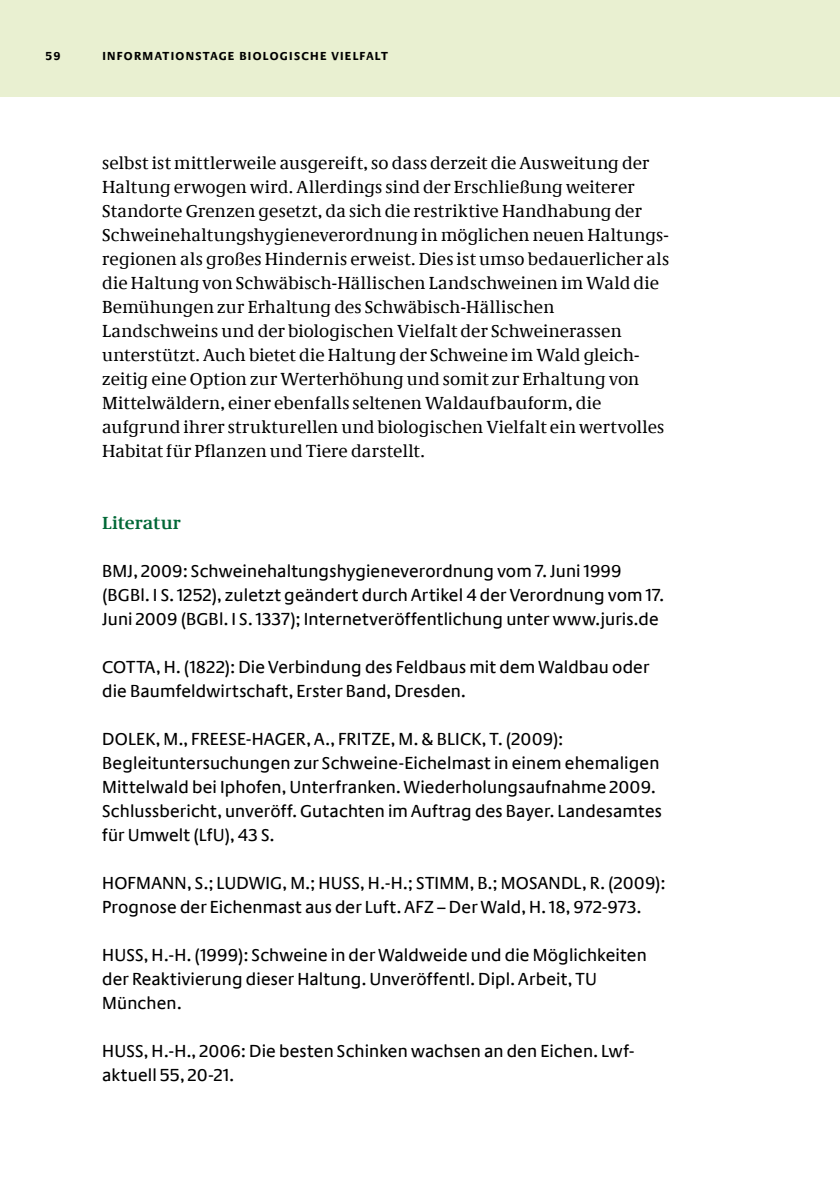
<style>
.page{position:relative;width:840px;height:1191px;background:#fff}
.page>*{position:absolute;margin:0;border:0;box-sizing:border-box;transform-origin:0 0}
.t1{font:18px/24px "Neue Praxis";letter-spacing:.01em;color:#000}
.t2{font:18px/24px "Neue Demos";letter-spacing:.01em;color:#000}
.t3{font:700 18px "Neue Demos";letter-spacing:.005em;color:#006836}
.t4{font:700 12px "Neue Praxis";letter-spacing:.105em;color:#000}
</style>
<div class="page">
<div style="left:0;top:0;width:839px;height:97px;background:#e9f0d1"></div>
<p class="t4" style="left:45px;top:48px;width:17px">59</p>
<p class="t4" style="left:102px;top:48px;width:287px">INFORMATIONSTAGE BIOLOGISCHE VIELFALT</p>
<p class="t2" style="left:102px;top:151px;width:568px">selbst ist mittlerweile ausgereift, so dass derzeit die Ausweitung der Haltung erwogen wird. Allerdings sind der Erschließung weiterer Standorte Grenzen gesetzt, da sich die restriktive Handhabung der Schweinehaltungshygieneverordnung in möglichen neuen Haltungs&shy;regionen als großes Hindernis erweist. Dies ist umso bedauerlicher als die Haltung von Schwäbisch-Hällischen Landschweinen im Wald die Bemühungen zur Erhaltung des Schwäbisch-Hällischen Landschweins und der biologischen Vielfalt der Schweinerassen unterstützt. Auch bietet die Haltung der Schweine im Wald gleich&shy;zeitig eine Option zur Werterhöhung und somit zur Erhaltung von Mittelwäldern, einer ebenfalls seltenen Waldaufbauform, die aufgrund ihrer strukturellen und biologischen Vielfalt ein wertvolles Habitat für Pflanzen und Tiere darstellt.</p>
<p class="t3" style="left:102px;top:512px;width:80px">Literatur</p>
<p class="t1" style="left:102px;top:558px;width:563px">BMJ, 2009: Schweinehaltungshygieneverordnung vom 7. Juni 1999 (BGBl. I S. 1252), zuletzt geändert durch Artikel 4 der Verordnung vom 17.<br>Juni 2009 (BGBl. I S. 1337); Internetveröffentlichung unter www.juris.de</p>
<p class="t1" style="left:102px;top:654px;width:548px">COTTA, H. (1822): Die Verbindung des Feldbaus mit dem Waldbau oder die Baumfeldwirtschaft, Erster Band, Dresden.</p>
<p class="t1" style="left:102px;top:726px;width:561px">DOLEK, M., FREESE-HAGER, A., FRITZE, M. &amp; BLICK, T. (2009):<br>Begleituntersuchungen zur Schweine-Eichelmast in einem ehemaligen Mittelwald bei Iphofen, Unterfranken. Wiederholungsaufnahme 2009.<br>Schlussbericht, unveröff. Gutachten im Auftrag des Bayer. Landesamtes für Umwelt (LfU), 43 S.</p>
<p class="t1" style="left:102px;top:870px;width:564px">HOFMANN, S.; LUDWIG, M.; HUSS, H.-H.; STIMM, B.; MOSANDL, R. (2009):<br>Prognose der Eichenmast aus der Luft. AFZ – Der Wald, H. 18, 972-973.</p>
<p class="t1" style="left:102px;top:942px;width:546px">HUSS, H.-H. (1999): Schweine in der Waldweide und die Möglichkeiten der Reaktivierung dieser Haltung. Unveröffentl. Dipl. Arbeit, TU<br>München.</p>
<p class="t1" style="left:102px;top:1038px;width:533px">HUSS, H.-H., 2006: Die besten Schinken wachsen an den Eichen. Lwf&shy;aktuell 55, 20-21.</p>
</div>
